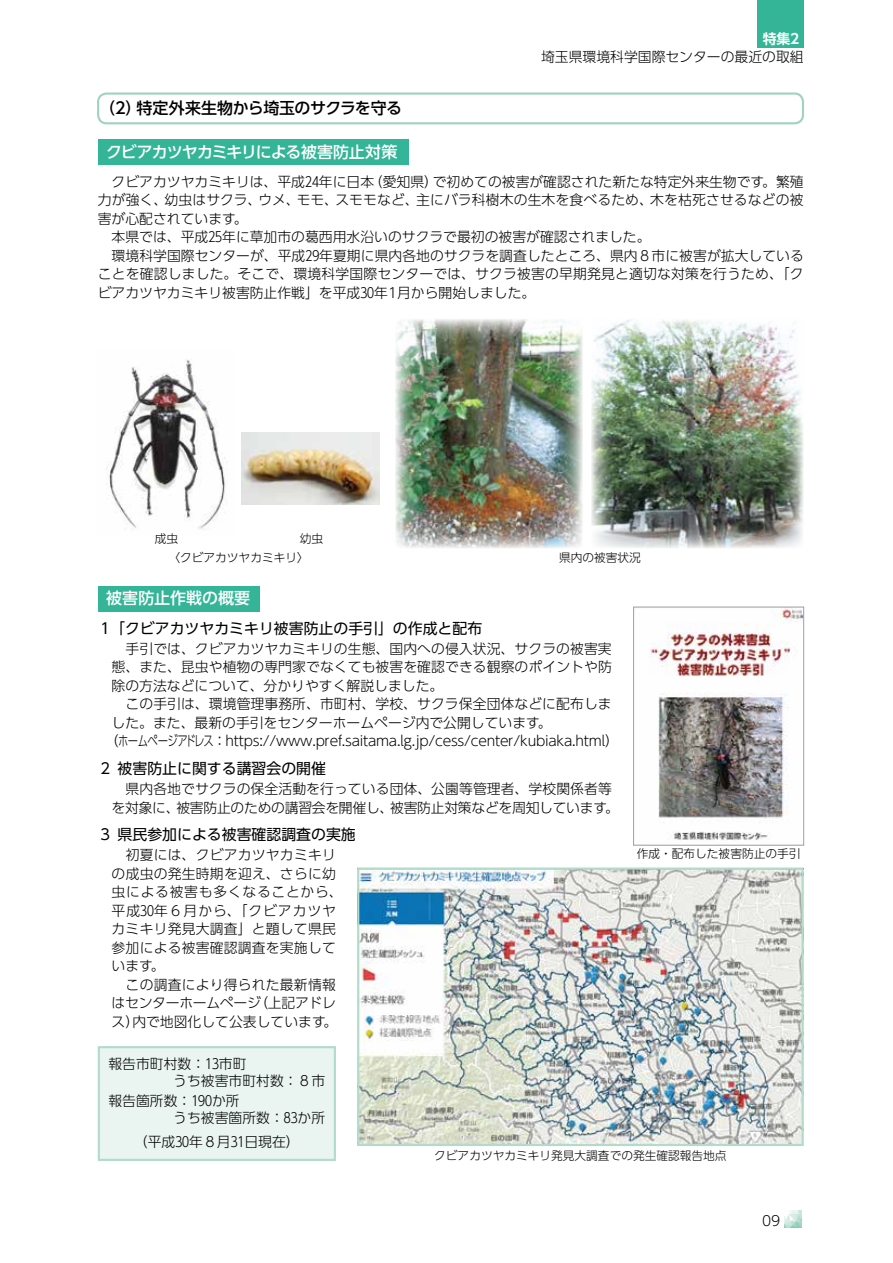
<style>
.page{position:relative;width:893px;height:1263px;background:#fff}
.page>*{position:absolute;margin:0;border:0;box-sizing:border-box;transform-origin:0 0}
.t1{font:500 15.9px "UD Shin Go Pr 6 N";letter-spacing:-.015em;color:#000}
.t2{font:500 15.9px "UD Shin Go Pr 6 N";letter-spacing:-.045em;color:#fff}
.t3{font:500 15.9px "UD Shin Go Pr 6 N";letter-spacing:-.015em;color:#fff}
.t4{font:14.85px "UD Shin Go Pr 6 N";color:#000}
.t5{font:300 13.8px/18.5px "UD Shin Go Pr 6 N";color:#000}
.t6{font:300 13.8px/18.5px "UD Shin Go Pr 6 N";letter-spacing:-.02em;color:#000}
.t7{font:700 13.8px "UD Shin Go Pr 6 N De";color:#fff}
.t8{font:300 11.7px "UD Shin Go Pr 6 N";color:#000}
</style>
<div class="page">
<img style="left:784px;top:1211px;width:17px;height:17px">
<div style="left:757px;top:0;width:47px;height:48px;background:#35b597"></div>
<div style="left:98px;top:139px;width:310px;height:26px;background:#35b597"></div>
<div style="left:98px;top:586px;width:161px;height:25px;background:#35b597"></div>
<img style="left:106px;top:359px;width:120px;height:170px">
<img style="left:242px;top:432px;width:137px;height:73px">
<img style="left:591px;top:319px;width:213px;height:229px">
<img style="left:396px;top:319px;width:187px;height:229px">
<img style="left:360px;top:870px;width:441px;height:273px">
<div style="left:357px;top:867px;width:447px;height:279px;border:2px solid #b1dbcb"></div>
<img style="left:649px;top:609px;width:153px;height:232px">
<div style="left:633px;top:607px;width:171px;height:239px;border:1px solid #9fa0a0"></div>
<div style="left:99px;top:1047px;width:236px;height:113px;background:#eaf5f1"></div>
<div style="left:98px;top:1046px;width:238px;height:115px;border:2px solid #b1dbcb"></div>
<div style="left:97px;top:92px;width:707px;height:32px;border:2px solid #9ed3c1;border-radius:9px"></div>
<p class="t1" style="left:99px;top:95px;width:304px">（2）特定外来生物から埼玉のサクラを守る</p>
<p class="t2" style="left:106px;top:139px;width:293px">クビアカツヤカミキリによる被害防止対策</p>
<p class="t7" style="left:763px;top:27px;width:38px">特集2</p>
<p class="t5" style="left:541px;top:47px;width:264px">埼玉県環境科学国際センターの最近の取組</p>
<p class="t5" style="left:98px;top:172px;width:708px">　クビアカツヤカミキリは、平成24年に日本（愛知県）で初めての被害が確認された新たな特定外来生物です。繁殖力が強く、幼虫はサクラ、ウメ、モモ、スモモなど、主にバラ科樹木の生木を食べるため、木を枯死させるなどの被害が心配されています。<br>　本県では、平成25年に草加市の葛西用水沿いのサクラで最初の被害が確認されました。<br>　環境科学国際センターが、平成29年夏期に県内各地のサクラを調査したところ、県内８市に被害が拡大していることを確認しました。そこで、環境科学国際センターでは、サクラ被害の早期発見と適切な対策を行うため、「クビアカツヤカミキリ被害防止作戦」を平成30年1月から開始しました。</p>
<p class="t8" style="left:155px;top:529px;width:25px">成虫</p>
<p class="t8" style="left:300px;top:529px;width:25px">幼虫</p>
<p class="t8" style="left:168px;top:548px;width:142px">〈クビアカツヤカミキリ〉</p>
<p class="t3" style="left:106px;top:585px;width:145px">被害防止作戦の概要</p>
<p class="t8" style="left:559px;top:548px;width:83px">県内の被害状況</p>
<p class="t4" style="left:98px;top:616px;width:386px">１ 「クビアカツヤカミキリ被害防止の手引」の作成と配布</p>
<p class="t5" style="left:112px;top:639px;width:502px">　手引では、クビアカツヤカミキリの生態、国内への侵入状況、サクラの被害実</p>
<p class="t5" style="left:112px;top:657px;width:502px">態、また、昆虫や植物の専門家でなくても被害を確認できる観察のポイントや防</p>
<p class="t5" style="left:112px;top:676px;width:333px">除の方法などについて、分かりやすく解説しました。</p>
<p class="t5" style="left:112px;top:694px;width:502px">　この手引は、環境管理事務所、市町村、学校、サクラ保全団体などに配布しま</p>
<p class="t5" style="left:112px;top:713px;width:441px">した。また、最新の手引をセンターホームページ内で公開しています。</p>
<p class="t6" style="left:98px;top:731px;width:522px">　（ホームページアドレス：https://www.pref.saitama.lg.jp/cess/center/kubiaka.html）</p>
<p class="t4" style="left:98px;top:757px;width:230px">２ 被害防止に関する講習会の開催</p>
<p class="t6" style="left:112px;top:779px;width:509px">　県内各地でサクラの保全活動を行っている団体、公園等管理者、学校関係者等を対象に、被害防止のための講習会を開催し、被害防止対策などを周知しています。</p>
<p class="t4" style="left:98px;top:823px;width:259px">３ 県民参加による被害確認調査の実施</p>
<p class="t5" style="left:112px;top:845px;width:233px">　初夏には、クビアカツヤカミキリの成虫の発生時期を迎え、さらに幼虫による被害も多くなることから、平成30年６月から、「クビアカツヤカミキリ発見大調査」と題して県民参加による被害確認調査を実施しています。<br>　この調査により得られた最新情報はセンターホームページ（上記アドレス）内で地図化して公表しています。</p>
<p class="t8" style="left:637px;top:844px;width:165px">作成・配布した被害防止の手引</p>
<p class="t5" style="left:159px;top:1055px;width:167px;line-height:16.4px;text-indent:-51px">報告市町村数：13市町<br>　うち被害市町村数：８市</p>
<p class="t5" style="left:159px;top:1092px;width:167px;line-height:16.4px;text-indent:-51px">報告箇所数：190か所<br>　うち被害箇所数：83か所</p>
<p class="t5" style="left:134px;top:1132px;width:167px">（平成30年８月31日現在）</p>
<p class="t8" style="left:434px;top:1145px;width:294px">クビアカツヤカミキリ発見大調査での発生確認報告地点</p>
<p class="t5" style="left:762px;top:1211px;width:20px">09</p>
</div>
